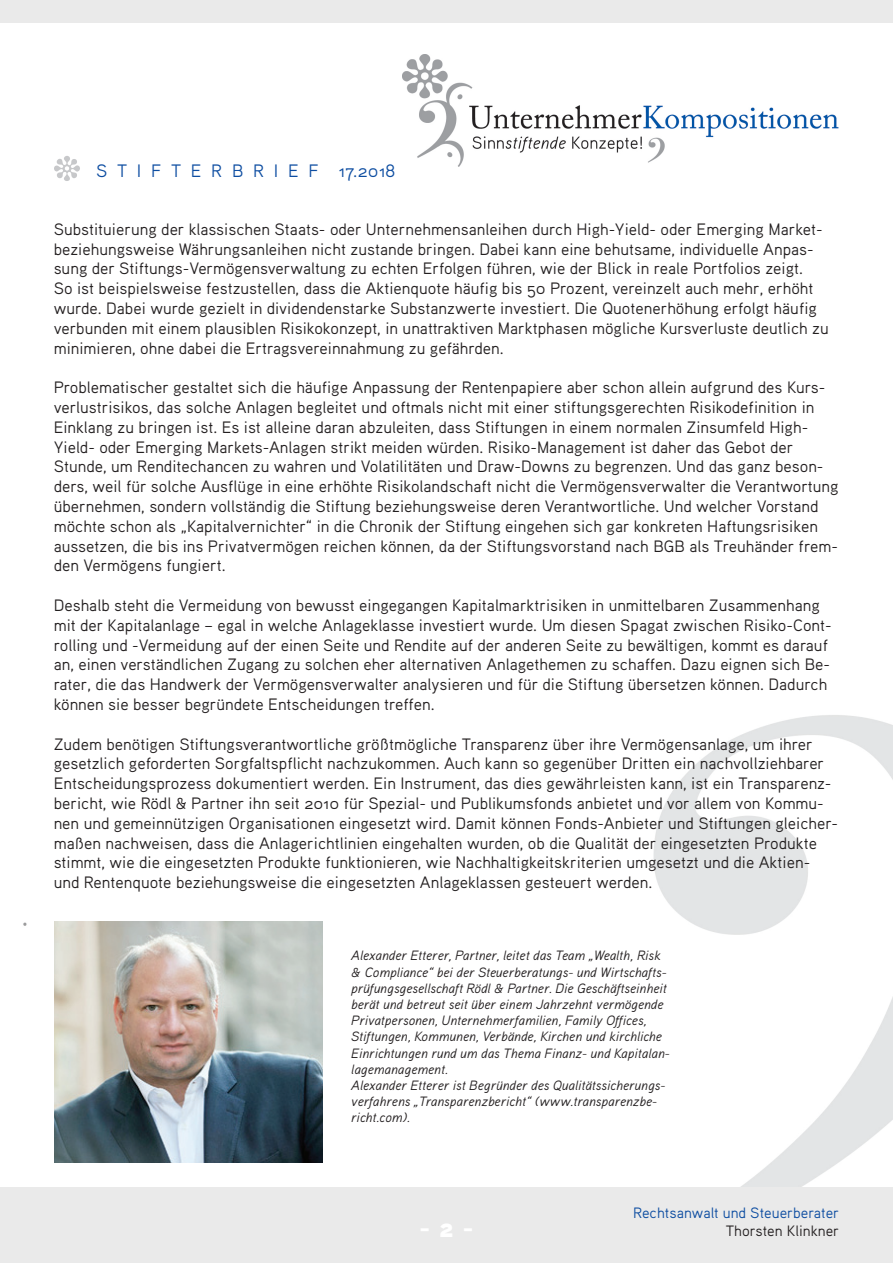
<style>
.page{position:relative;width:893px;height:1263px;background:#fff}
.page>*{position:absolute;margin:0;border:0;box-sizing:border-box;transform-origin:0 0}
.t1{font:27px "Aaux Pro Black OSF";color:#fff}
.t2{font:18px "Aaux Pro Regular OSF";color:#0d4da1}
.t3{font:16.5px/19.8px "Aaux Pro Regular OSF";color:#231f20}
.t4{font:15px "Aaux Pro Regular OSF";color:#0d4da1}
.t5{font:15px "Aaux Pro Regular OSF";color:#231f20}
.t6{font:13.5px/16.2px "Aaux Pro Regular Italic OSF";color:#231f20}
.s1{font-size:17.85px}
</style>
<div class="page">
<img style="left:0;top:715px;width:893px;height:473px">
<img style="left:402px;top:54px;width:437px;height:113px">
<img style="left:54px;top:922px;width:269px;height:240px">
<p class="t2" style="left:96px;top:159px;width:301px">S T I F T E R B R I E F <span class="s1">1</span>7.20<span class="s1">1</span>8</p>
<p class="t3" style="left:54px;top:219px;width:777px">Substituierung der klassischen Staats- oder Unternehmensanleihen durch High-Yield- oder Emerging Market&shy;beziehungsweise Währungsanleihen nicht zustande bringen. Dabei kann eine behutsame, individuelle Anpas&shy;sung der Stiftungs-Vermögensverwaltung zu echten Erfolgen führen, wie der Blick in reale Portfolios zeigt.<br>So ist beispielsweise festzustellen, dass die Aktienquote häufig bis 50 Prozent, vereinzelt auch mehr, erhöht wurde. Dabei wurde gezielt in dividendenstarke Substanzwerte investiert. Die Quotenerhöhung erfolgt häufig verbunden mit einem plausiblen Risikokonzept, in unattraktiven Marktphasen mögliche Kursverluste deutlich zu minimieren, ohne dabei die Ertragsvereinnahmung zu gefährden.</p>
<p class="t3" style="left:54px;top:377px;width:786px">Problematischer gestaltet sich die häufige Anpassung der Rentenpapiere aber schon allein aufgrund des Kurs&shy;verlustrisikos, das solche Anlagen begleitet und oftmals nicht mit einer stiftungsgerechten Risikodefinition in Einklang zu bringen ist. Es ist alleine daran abzuleiten, dass Stiftungen in einem normalen Zinsumfeld High-Yield- oder Emerging Markets-Anlagen strikt meiden würden. Risiko-Management ist daher das Gebot der Stunde, um Renditechancen zu wahren und Volatilitäten und Draw-Downs zu begrenzen. Und das ganz beson&shy;ders, weil für solche Ausflüge in eine erhöhte Risikolandschaft nicht die Vermögensverwalter die Verantwortung übernehmen, sondern vollständig die Stiftung beziehungsweise deren Verantwortliche. Und welcher Vorstand möchte schon als „Kapitalvernichter“ in die Chronik der Stiftung eingehen sich gar konkreten Haftungsrisiken aussetzen, die bis ins Privatvermögen reichen können, da der Stiftungsvorstand nach BGB als Treuhänder frem&shy;den Vermögens fungiert.</p>
<p class="t3" style="left:54px;top:595px;width:779px">Deshalb steht die Vermeidung von bewusst eingegangen Kapitalmarktrisiken in unmittelbaren Zusammenhang mit der Kapitalanlage – egal in welche Anlageklasse investiert wurde. Um diesen Spagat zwischen Risiko-Cont&shy;rolling und -Vermeidung auf der einen Seite und Rendite auf der anderen Seite zu bewältigen, kommt es darauf an, einen verständlichen Zugang zu solchen eher alternativen Anlagethemen zu schaffen. Dazu eignen sich Be&shy;rater, die das Handwerk der Vermögensverwalter analysieren und für die Stiftung übersetzen können. Dadurch können sie besser begründete Entscheidungen treffen.</p>
<p class="t3" style="left:54px;top:733px;width:786px">Zudem benötigen Stiftungsverantwortliche größtmögliche Transparenz über ihre Vermögensanlage, um ihrer gesetzlich geforderten Sorgfaltspflicht nachzukommen. Auch kann so gegenüber Dritten ein nachvollziehbarer Entscheidungsprozess dokumentiert werden. Ein Instrument, das dies gewährleisten kann, ist ein Transparenz&shy;bericht, wie Rödl &amp; Partner ihn seit 2010 für Spezial- und Publikumsfonds anbietet und vor allem von Kommu&shy;nen und gemeinnützigen Organisationen eingesetzt wird. Damit können Fonds-Anbieter und Stiftungen gleicher&shy;maßen nachweisen, dass die Anlagerichtlinien eingehalten wurden, ob die Qualität der eingesetzten Produkte stimmt, wie die eingesetzten Produkte funktionieren, wie Nachhaltigkeitskriterien umgesetzt und die Aktien&shy;und Rentenquote beziehungsweise die eingesetzten Anlageklassen gesteuert werden.</p>
<p class="t6" style="left:351px;top:947px;width:320px">Alexander Etterer, Partner, leitet das Team „Wealth, Risk &amp; Compliance“ bei der Steuerberatungs- und Wirtschafts&shy;prüfungsgesellschaft Rödl &amp; Partner. Die Geschäftseinheit berät und betreut seit über einem Jahrzehnt vermögende Privatpersonen, Unternehmerfamilien, Family Offices, Stiftungen, Kommunen, Verbände, Kirchen und kirchliche Einrichtungen rund um das Thema Finanz- und Kapitalan&shy;lagemanagement.<br>Alexander Etterer ist Begründer des Qualitätssicherungs&shy;verfahrens „Transparenzbericht“ (www.transparenzbe&shy;richt.com).</p>
<h1 class="t1" style="left:419px;top:1210px;width:56px">- 2 -</h1>
<p class="t4" style="left:633px;top:1203px;width:208px">Rechtsanwalt und Steuerberater</p>
<p class="t5" style="left:726px;top:1221px;width:115px">Thorsten Klinkner</p>
</div>
